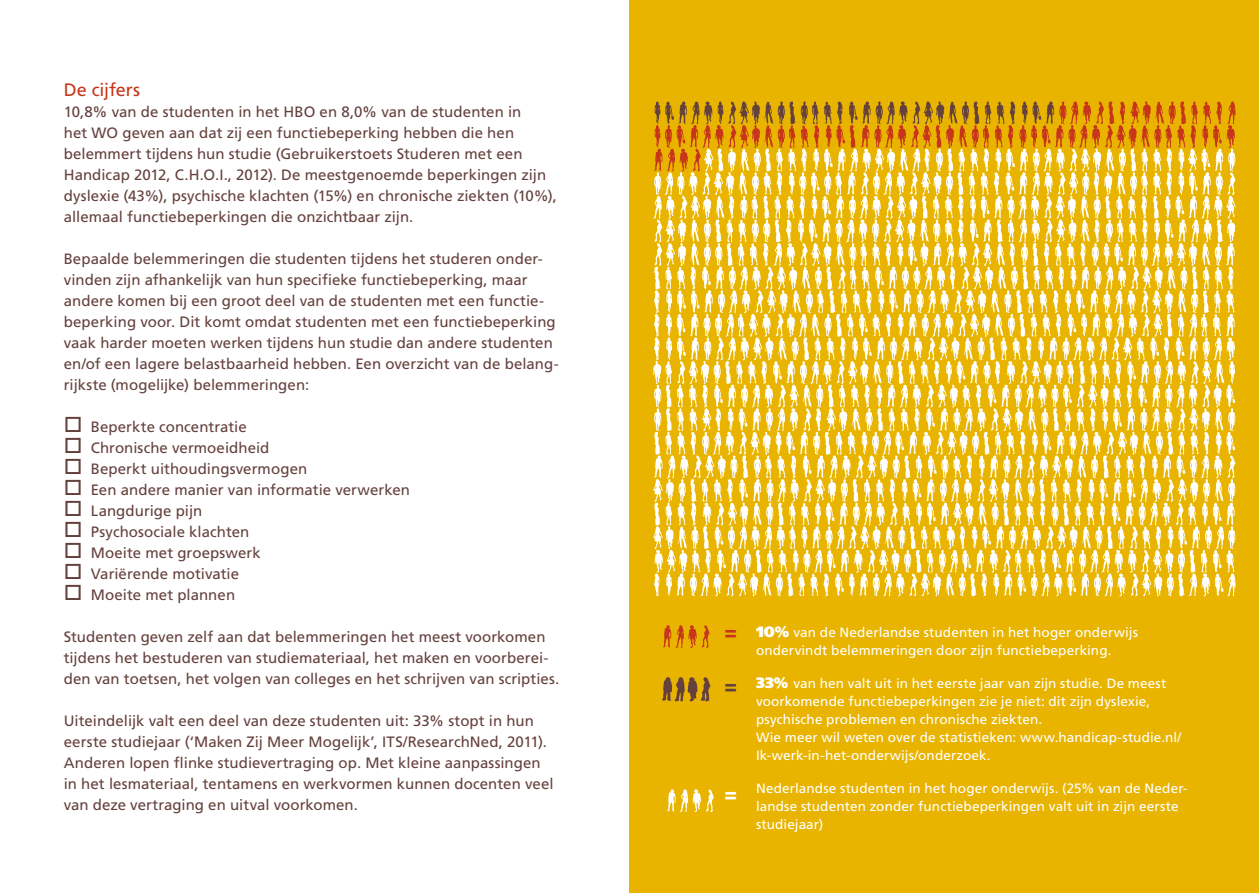
<style>
.page{position:relative;width:1259px;height:893px;background:#fff}
.page>*{position:absolute;margin:0;border:0;box-sizing:border-box;transform-origin:0 0}
.t1{font:900 21px "Frutiger LT Std";color:#c7361b}
.t2{font:900 21px "Frutiger LT Std";color:#65413d}
.t3{font:900 21px "Frutiger LT Std";color:#fff}
.t4{font:18px "Frutiger LT Std";color:#c7361b}
.t5{font:15px/21px "Frutiger LT Std";letter-spacing:.005em;color:#65413d}
.t6{font:13.5px/18px "Frutiger LT Std";letter-spacing:.01em;color:#fff}
.s1{font-weight:900;font-size:15px}
</style>
<div class="page">
<div style="left:629px;top:0;width:630px;height:893px;background:#e9b400"></div>
<svg style="left:653px;top:102px;width:582px;height:494px"></svg>
<svg style="left:663px;top:625px;width:46px;height:23px"></svg>
<svg style="left:667px;top:789px;width:47px;height:23px"></svg>
<svg style="left:662px;top:677px;width:49px;height:25px"></svg>
<p class="t4" style="left:64px;top:79px;width:78px">De cijfers</p>
<p class="t5" style="left:64px;top:101px;width:494px">10,8% van de studenten in het HBO en 8,0% van de studenten in<br>het WO geven aan dat zij een functiebeperking hebben die hen belemmert tijdens hun studie (Gebruikerstoets Studeren met een Handicap 2012, C.H.O.I., 2012). De meestgenoemde beperkingen zijn dyslexie (43%), psychische klachten (15%) en chronische ziekten (10%), allemaal functiebeperkingen die onzichtbaar zijn.</p>
<p class="t5" style="left:64px;top:248px;width:496px">Bepaalde belemmeringen die studenten tijdens het studeren onder&shy;vinden zijn afhankelijk van hun specifieke functiebeperking, maar andere komen bij een groot deel van de studenten met een functie&shy;beperking voor. Dit komt omdat studenten met een functiebeperking vaak harder moeten werken tijdens hun studie dan andere studenten en/of een lagere belastbaarheid hebben. Een overzicht van de belang&shy;rijkste (mogelijke) belemmeringen:</p>
<p class="t5" style="left:64px;top:416px;width:184px">□ Beperkte concentratie</p>
<p class="t5" style="left:64px;top:437px;width:207px">□ Chronische vermoeidheid</p>
<p class="t5" style="left:64px;top:458px;width:245px">□ Beperkt uithoudingsvermogen</p>
<p class="t5" style="left:64px;top:479px;width:348px">□ Een andere manier van informatie verwerken</p>
<p class="t5" style="left:64px;top:500px;width:140px">□ Langdurige pijn</p>
<p class="t5" style="left:64px;top:521px;width:187px">□ Psychosociale klachten</p>
<p class="t5" style="left:64px;top:542px;width:198px">□ Moeite met groepswerk</p>
<p class="t5" style="left:64px;top:563px;width:177px">□ Variërende motivatie</p>
<p class="t5" style="left:64px;top:584px;width:173px">□ Moeite met plannen</p>
<p class="t5" style="left:64px;top:626px;width:497px">Studenten geven zelf aan dat belemmeringen het meest voorkomen tijdens het bestuderen van studiemateriaal, het maken en voorberei&shy;den van toetsen, het volgen van colleges en het schrijven van scripties.</p>
<p class="t5" style="left:64px;top:710px;width:491px">Uiteindelijk valt een deel van deze studenten uit: 33% stopt in hun eerste studiejaar (‘Maken Zij Meer Mogelijk’, ITS/ResearchN ed, 2011).<br>Anderen lopen flinke studievertraging op. Met kleine aanpassingen in het lesmateriaal, tentamens en werkvormen kunnen docenten veel van deze vertraging en uitval voorkomen.</p>
<h1 class="t1" style="left:724px;top:619px;width:14px">=</h1>
<h1 class="t2" style="left:724px;top:673px;width:14px">=</h1>
<h1 class="t3" style="left:724px;top:781px;width:14px">=</h1>
<p class="t6" style="left:756px;top:623px;width:383px"><span class="s1">10%</span> van de Nederlandse studenten in het hoger onderwijs ondervindt belemmeringen door zijn functiebeperking.</p>
<p class="t6" style="left:756px;top:674px;width:427px"><span class="s1">33%</span> van hen valt uit in het eerste jaar van zijn studie. De meest voorkomende functiebeperkingen zie je niet: dit zijn dyslexie, psychische problemen en chronische ziekten.<br>Wie meer wil weten over de statistieken: www.handicap-studie.nl/ Ik-werk-in-het-onderwijs/onderzoek.</p>
<p class="t6" style="left:756px;top:779px;width:433px">Nederlandse studenten in het hoger onderwijs. (25% van de Neder&shy;landse studenten zonder functiebeperkingen valt uit in zijn eerste studiejaar)</p>
</div>
